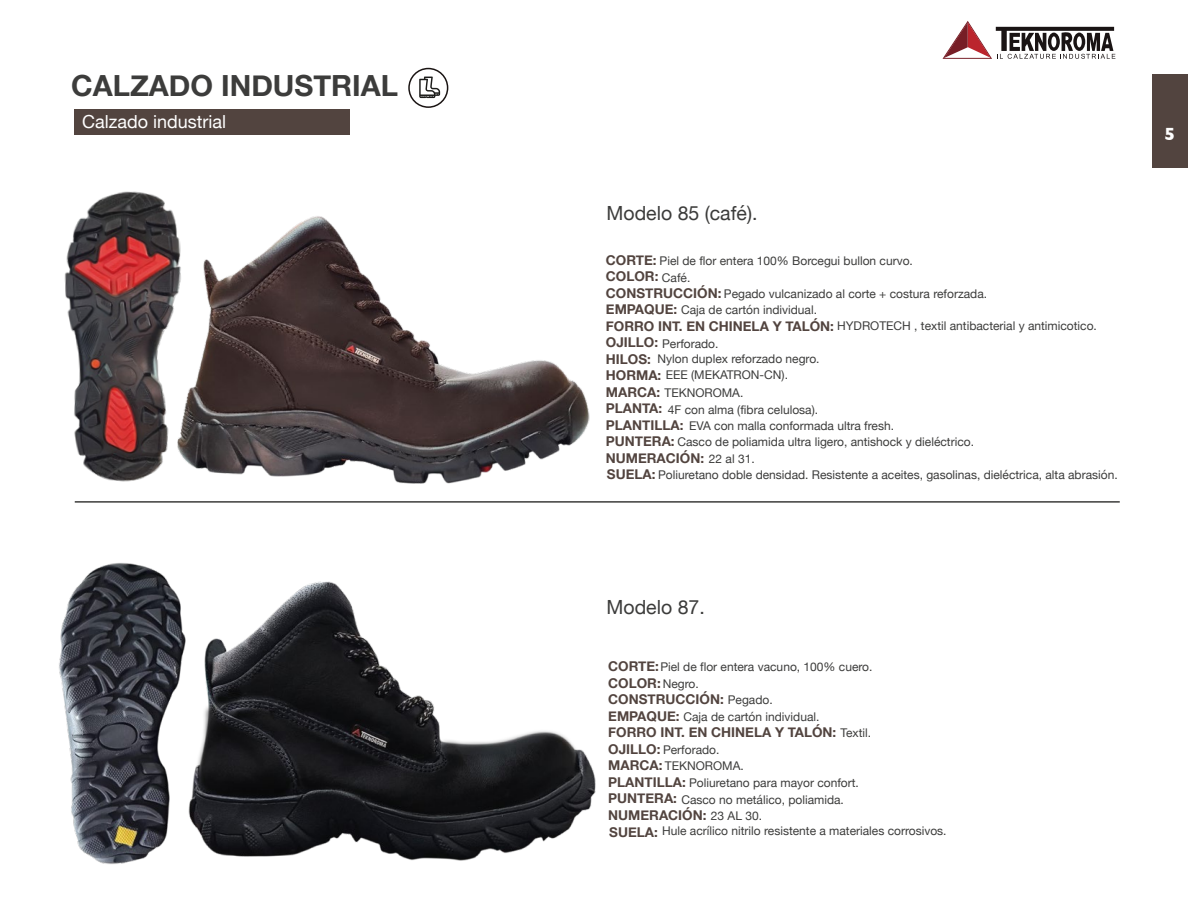
<style>
.page{position:relative;width:1188px;height:918px;background:#fff}
.page>*{position:absolute;margin:0;border:0;box-sizing:border-box;transform-origin:0 0}
.t1{font:700 29.1px "Helvetica Neue";color:#3c3c3b}
.t2{font:19.5px "Helvetica Neue";color:#3c3c3b}
.t3{font:18px "Helvetica Neue";color:#fff}
.t4{font:700 18px "Gill Sans";color:#fff}
.t5{font:700 13.5px/16.5px "Helvetica Neue";color:#52443f}
.t6{font:12px/16px "Helvetica Neue";color:#3c3c3b}
</style>
<div class="page">
<hr style="left:75px;top:501px;width:1045px;height:2px;background:#3c3c3b">
<svg style="left:943px;top:21px;width:172px;height:38px"></svg>
<div style="left:1152px;top:74px;width:36px;height:94px;background:#52443f"></div>
<div style="left:74px;top:109px;width:276px;height:26px;background:#52443f"></div>
<div style="left:408px;top:68px;width:40px;height:40px;border:2px solid #1a1413;border-radius:50%"></div>
<svg style="left:419px;top:77px;width:21px;height:21px"></svg>
<img style="left:217px;top:216px;width:386px;height:287px">
<img style="left:64px;top:191px;width:153px;height:291px">
<img style="left:218px;top:581px;width:378px;height:280px">
<img style="left:59px;top:494px;width:159px;height:370px">
<h1 class="t1" style="left:71px;top:63px;width:328px">CALZADO INDUSTRIAL</h1>
<h3 class="t3" style="left:82px;top:109px;width:150px">Calzado industrial.</h3>
<h2 class="t2" style="left:607px;top:199px;width:152px">Modelo 85 (café).</h2>
<p class="t5" style="left:606px;top:252px;width:230px">CORTE:<br>COLOR:<br>CONSTRUCCIÓN:<br>EMPAQUE:<br>FORRO INT. EN CHINELA Y TALÓN:<br>OJILLO:<br>HILOS:<br>HORMA:<br>MARCA:<br>PLANTA:<br>PLANTILLA:<br>PUNTERA:<br>NUMERACIÓN:</p>
<p class="t6" style="left:660px;top:253px;width:255px">Piel de flor entera 100% Borcegui bullon curvo.</p>
<p class="t6" style="left:724px;top:286px;width:265px">Pegado vulcanizado al corte + costura reforzada.</p>
<p class="t6" style="left:662px;top:270px;width:30px">Café.</p>
<p class="t6" style="left:681px;top:303px;width:138px">Caja de cartón individual.</p>
<p class="t6" style="left:837px;top:319px;width:261px">HYDROTECH , textil antibacterial y antimicotico.</p>
<p class="t6" style="left:662px;top:336px;width:58px">Perforado.</p>
<p class="t6" style="left:666px;top:352px;width:155px;text-indent:-8px">Nylon duplex reforzado negro.<br>EEE (MEKATRON-CN).</p>
<p class="t6" style="left:668px;top:402px;width:152px">4F con alma (fibra celulosa).</p>
<p class="t6" style="left:678px;top:434px;width:298px">Casco de poliamida ultra ligero, antishock y dieléctrico.</p>
<p class="t6" style="left:709px;top:451px;width:47px">22 al 31.</p>
<p class="t6" style="left:658px;top:468px;width:461px">Poliuretano doble densidad. Resistente a aceites, gasolinas, dieléctrica, alta abrasión.</p>
<p class="t6" style="left:664px;top:386px;width:80px">TEKNOROMA.</p>
<p class="t6" style="left:689px;top:418px;width:207px">EVA con malla conformada ultra fresh.</p>
<p class="t5" style="left:607px;top:466px;width:50px">SUELA:</p>
<h2 class="t2" style="left:607px;top:593px;width:100px">Modelo 87.</h2>
<p class="t5" style="left:608px;top:659px;width:230px">CORTE:<br>COLOR:<br>CONSTRUCCIÓN:<br>EMPAQUE:<br>FORRO INT. EN CHINELA Y TALÓN:<br>OJILLO:<br>MARCA:<br>PLANTILLA:<br>PUNTERA:<br>NUMERACIÓN:</p>
<p class="t6" style="left:660px;top:660px;width:214px">Piel de flor entera vacuno, 100% cuero.</p>
<p class="t6" style="left:728px;top:692px;width:46px">Pegado.</p>
<p class="t6" style="left:663px;top:676px;width:37px">Negro.</p>
<p class="t6" style="left:683px;top:709px;width:138px">Caja de cartón individual.</p>
<p class="t6" style="left:841px;top:725px;width:32px">Textil.</p>
<p class="t6" style="left:663px;top:743px;width:58px">Perforado.</p>
<p class="t6" style="left:665px;top:758px;width:80px">TEKNOROMA.</p>
<p class="t6" style="left:689px;top:775px;width:171px">Poliuretano para mayor confort.</p>
<p class="t6" style="left:681px;top:792px;width:164px">Casco no metálico, poliamida.</p>
<p class="t6" style="left:711px;top:808px;width:53px">23 AL 30.</p>
<p class="t6" style="left:662px;top:824px;width:286px">Hule acrílico nitrilo resistente a materiales corrosivos.</p>
<p class="t5" style="left:609px;top:824px;width:50px">SUELA:</p>
<h3 class="t4" style="left:1165px;top:120px;width:12px">5</h3>
</div>
